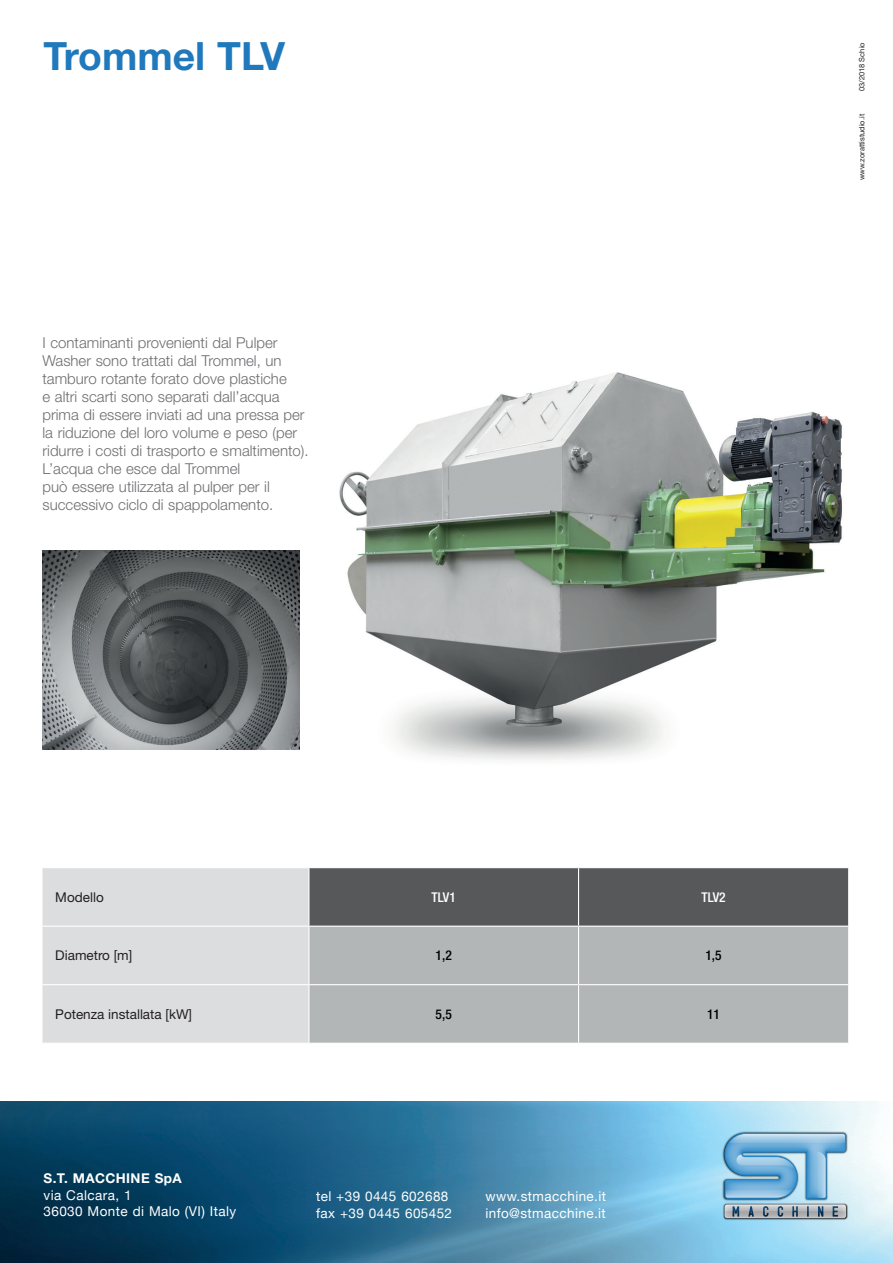
<style>
.page{position:relative;width:893px;height:1263px;background:#fff}
.page>*{position:absolute;margin:0;border:0;box-sizing:border-box;transform-origin:0 0}
.t1{font:700 39px "Helvetica Neue LT Std";color:#2079bc}
.t2{font:300 15px/18px "Helvetica Neue LT Std";color:#6c6d70}
.t3{font:13.5px/16.2px "Helvetica Neue";letter-spacing:.03em;color:#fff}
.t4{font:13.5px "Helvetica Neue LT Std";color:#231f20}
.t5{font:700 13.5px "Helvetica Neue LT Std";letter-spacing:.03em;color:#fff}
.t6{font:500 condensed 13.5px "Helvetica Neue LT Std";color:#000001}
.t7{font:500 condensed 13.5px "Helvetica Neue LT Std";color:#fff}
.t8{font:7.5px "Helvetica Neue LT Std";color:#231f20}
</style>
<div class="page">
<img style="left:43px;top:551px;width:257px;height:198px">
<img style="left:339px;top:372px;width:503px;height:388px">
<img style="left:0;top:1101px;width:893px;height:162px">
<img style="left:722px;top:1130px;width:127px;height:90px">
<svg style="left:724px;top:1133px;width:122px;height:66px;background:#86badb"></svg>
<div style="left:724px;top:1204px;width:122px;height:14px;background:#c9c8cb;border-radius:3px"></div>
<svg style="left:725px;top:1205px;width:120px;height:12px"></svg>
<svg style="left:725px;top:1205px;width:120px;height:11px"></svg>
<div style="left:43px;top:868px;width:265px;height:175px;background:#dcdddf"></div>
<div style="left:309px;top:868px;width:539px;height:57px;background:#57585a"></div>
<div style="left:309px;top:927px;width:539px;height:116px;background:#b2b6b6"></div>
<hr style="left:578px;top:868px;width:1px;height:57px;background:#fff">
<hr style="left:43px;top:925px;width:266px;height:2px;background:#fff">
<hr style="left:578px;top:927px;width:1px;height:57px;background:#fff">
<hr style="left:43px;top:984px;width:266px;height:1px;background:#fff">
<hr style="left:309px;top:984px;width:269px;height:1px;background:#fff">
<hr style="left:578px;top:984px;width:270px;height:1px;background:#fff">
<hr style="left:578px;top:985px;width:1px;height:58px;background:#fff">
<h1 class="t1" style="left:44px;top:32px;width:243px">Trommel TLV</h1>
<p class="t2" style="left:43px;top:333px;width:268px">I contaminanti provenienti dal Pulper Washer sono trattati dal Trommel, un tamburo rotante forato dove plastiche<br>e altri scarti sono separati dall’acqua prima di essere inviati ad una pressa per la riduzione del loro volume e peso (per ridurre i costi di trasporto e smaltimento).<br>L’acqua che esce dal Trommel<br>può essere utilizzata al pulper per il successivo ciclo di spappolamento.</p>
<p class="t8" style="left:857px;top:91px;width:50px;rotate:-90deg">03/2018 Schio</p>
<p class="t8" style="left:857px;top:180px;width:68px;rotate:-90deg">www.zorattistudio.it</p>
<p class="t4" style="left:55px;top:889px;width:50px">Modello</p>
<p class="t7" style="left:432px;top:889px;width:26px">TLV1</p>
<p class="t7" style="left:701px;top:889px;width:26px">TLV2</p>
<p class="t4" style="left:55px;top:947px;width:79px">Diametro [m]</p>
<p class="t6" style="left:436px;top:947px;width:18px">1,2</p>
<p class="t6" style="left:705px;top:947px;width:18px">1,5</p>
<p class="t4" style="left:55px;top:1006px;width:138px">Potenza installata [kW]</p>
<p class="t6" style="left:436px;top:1006px;width:18px">5,5</p>
<p class="t6" style="left:707px;top:1006px;width:14px">11</p>
<p class="t5" style="left:44px;top:1170px;width:140px">S.T. MACCHINE SpA</p>
<p class="t3" style="left:44px;top:1187px;width:194px">via Calcara, 1<br>36030 Monte di Malo (VI) Italy</p>
<p class="t3" style="left:316px;top:1189px;width:138px">tel +39 0445 602688 fax +39 0445 605452</p>
<p class="t3" style="left:485px;top:1189px;width:122px">www.stmacchine.it info@stmacchine.it</p>
</div>
